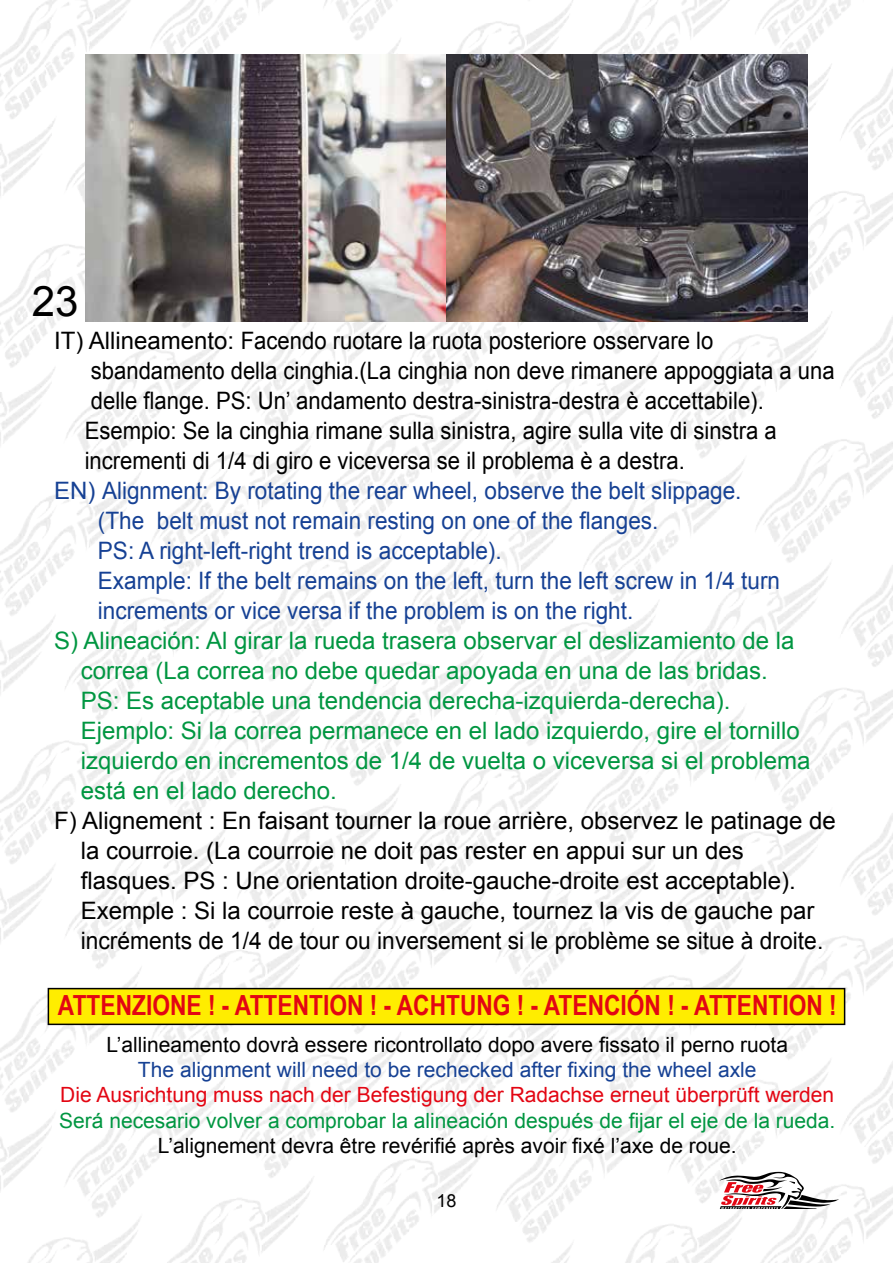
<style>
.page{position:relative;width:893px;height:1263px;background:#fff}
.page>*{position:absolute;margin:0;border:0;box-sizing:border-box;transform-origin:0 0}
.t1{font:42px "Arial";color:#000}
.t2{font:700 27.75px "Arial Narrow";color:#e30613}
.t3{font:24px/30px "Arial";color:#000}
.t4{font:24px/30px "Arial";color:#009641}
.t5{font:24px/30px "Arial";color:#164194}
.t6{font:21px "Arial";color:#000}
.t7{font:21px "Arial";color:#009641}
.t8{font:21px "Arial";color:#e30613}
.t9{font:21px "Arial";color:#164194}
.t10{font:18px "Arial";color:#000}
</style>
<div class="page">
<img style="left:0;top:0;width:893px;height:1262px">
<svg style="left:719px;top:1172px;width:120px;height:37px"></svg>
<img style="left:85px;top:54px;width:723px;height:268px">
<div style="left:48px;top:988px;width:797px;height:36px;background:#ffed00"></div>
<div style="left:48px;top:988px;width:797px;height:37px;border:2px solid #000"></div>
<h1 class="t1" style="left:32px;top:274px;width:48px">23</h1>
<p class="t3" style="left:85px;top:326px;width:751px;text-indent:-31px">IT) Allineamento: Facendo ruotare la ruota posteriore osservare lo sbandamento della cinghia.(La cinghia non deve rimanere appoggiata a una delle flange. PS: Un’ andamento destra-sinistra-destra è accettabile).<br>Esempio: Se la cinghia rimane sulla sinistra, agire sulla vite di sinstra a incrementi di 1/4 di giro e viceversa se il problema è a destra.</p>
<p class="t5" style="left:98px;top:476px;width:684px;text-indent:-44px">EN) Alignment: By rotating the rear wheel, observe the belt slippage. (The belt must not remain resting on one of the flanges.<br>PS: A right-left-right trend is acceptable).<br>Example: If the belt remains on the left, turn the left screw in 1/4 turn increments or vice versa if the problem is on the right.</p>
<p class="t4" style="left:81px;top:626px;width:731px;text-indent:-27px">S) Alineación: Al girar la rueda trasera observar el deslizamiento de la correa (La correa no debe quedar apoyada en una de las bridas.<br>PS: Es aceptable una tendencia derecha-izquierda-derecha).<br>Ejemplo: Si la correa permanece en el lado izquierdo, gire el tornillo izquierdo en incrementos de 1/4 de vuelta o viceversa si el problema está en el lado derecho.</p>
<p class="t3" style="left:81px;top:806px;width:757px;text-indent:-27px">F) Alignement : En faisant tourner la roue arrière, observez le patinage de la courroie. (La courroie ne doit pas rester en appui sur un des flasques. PS : Une orientation droite-gauche-droite est acceptable).<br>Exemple : Si la courroie reste à gauche, tournez la vis de gauche par incréments de 1/4 de tour ou inversement si le problème se situe à droite.</p>
<p class="t2" style="left:58px;top:984px;width:780px">ATTENZIONE ! - ATTENTION ! - ACHTUNG ! - ATENCIÓN ! - ATTENTION !</p>
<p class="t6" style="left:106px;top:1031px;width:683px">L’allineamento dovrà essere ricontrollato dopo avere fissato il perno ruota</p>
<p class="t9" style="left:138px;top:1056px;width:620px">The alignment will need to be rechecked after fixing the wheel axle</p>
<p class="t8" style="left:60px;top:1081px;width:775px">Die Ausrichtung muss nach der Befestigung der Radachse erneut überprüft werden</p>
<p class="t7" style="left:59px;top:1106px;width:778px">Será necesario volver a comprobar la alineación después de fijar el eje de la rueda.</p>
<p class="t6" style="left:158px;top:1132px;width:580px">L’alignement devra être revérifié après avoir fixé l’axe de roue.</p>
<p class="t10" style="left:436px;top:1189px;width:22px">18</p>
</div>
